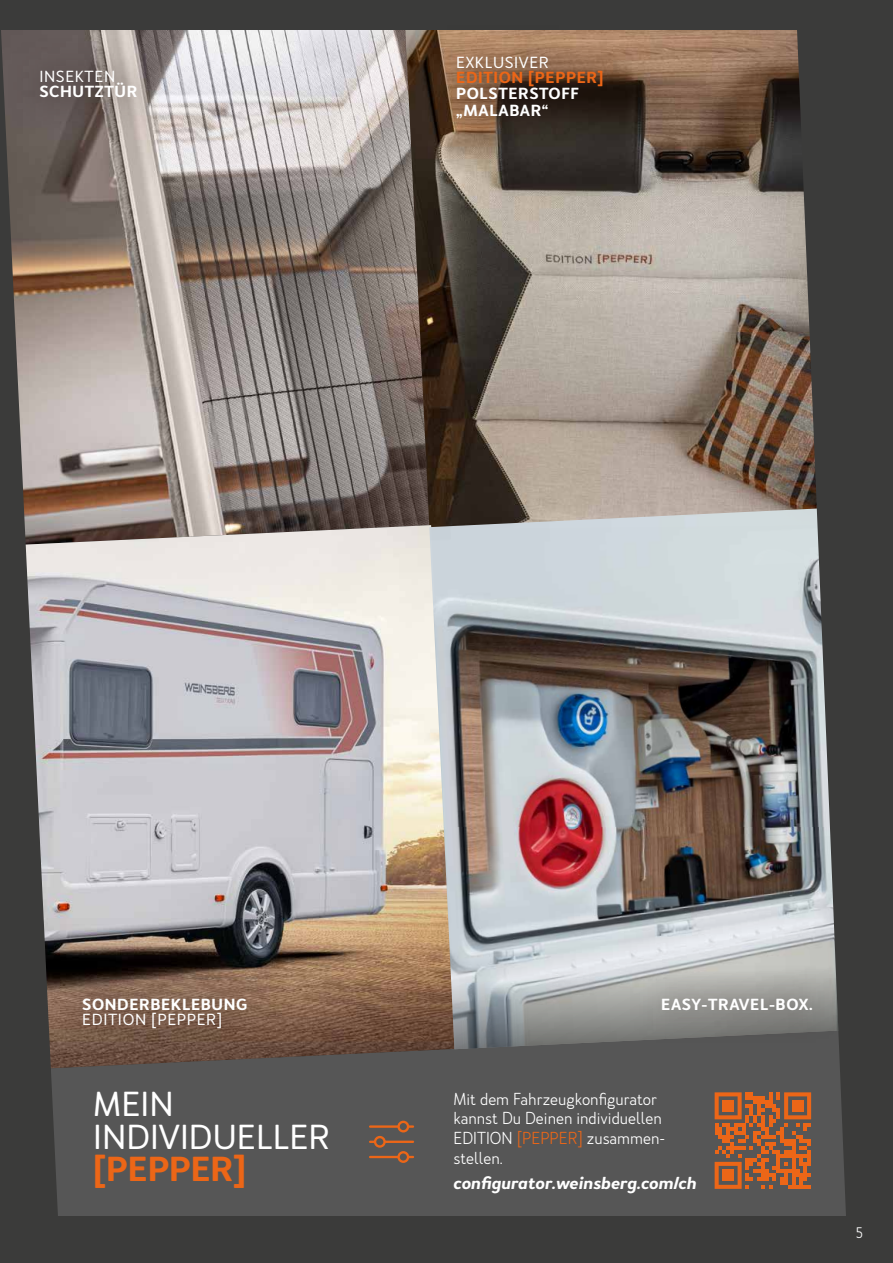
<style>
.page{position:relative;width:893px;height:1263px;background:#fff}
.page>*{position:absolute;margin:0;border:0;box-sizing:border-box;transform-origin:0 0}
.t1{font:32.4px/32.4px "Merlo Neue";color:#fff;scale:1.07 1}
.t2{font:600 32.4px "Merlo Neue";color:#ec6617;scale:1.07 1}
.t3{font:300 16.2px/19.8px "Merlo Neue";color:#fff}
.t4{font:italic 600 16.2px "Merlo Neue";color:#fff;scale:1.07 1}
.t5{font:600 15px/16.5px "Merlo Neue";letter-spacing:.04em;color:#fff;scale:1.07 1}
.t6{font:15px "Merlo Neue";letter-spacing:.04em;color:#fff;scale:1.07 1}
.t7{font:600 15px "Merlo Neue";letter-spacing:.04em;color:#ec6617;scale:1.07 1}
.t8{font:300 14.25px "Merlo Neue";color:#fff}
.s1{color:#ec6617}
</style>
<div class="page">
<img style="left:60px;top:29px;width:345px;height:496px">
<img style="left:405px;top:29px;width:391px;height:496px">
<div style="left:60px;top:1216px;width:736px;height:18px;background:#3b3b3a"></div>
<div style="left:51px;top:1021px;width:832px;height:195px;background:#565656"></div>
<img style="left:60px;top:525px;width:396px;height:543px">
<img style="left:429px;top:506px;width:367px;height:321px">
<img style="left:429px;top:827px;width:367px;height:222px">
<div style="left:0;top:1234px;width:893px;height:29px;background:#3b3b3a"></div>
<div style="left:0;top:0;width:893px;height:29px;background:#3b3b3a"></div>
<svg style="left:0;top:29px;width:60px;height:1205px;fill:#3b3b3a"></svg>
<svg style="left:796px;top:29px;width:97px;height:1205px;fill:#3b3b3a"></svg>
<svg style="left:50px;top:964px;width:228px;height:95px"></svg>
<svg style="left:423px;top:29px;width:213px;height:121px"></svg>
<svg style="left:629px;top:964px;width:212px;height:80px"></svg>
<svg style="left:7px;top:37px;width:162px;height:95px;fill:#655b5a"></svg>
<hr style="left:370px;top:1125px;width:43px;height:3px;background:#ec6617">
<div style="left:399px;top:1122px;width:9px;height:9px;background:#565656;border-radius:50%"></div>
<div style="left:397px;top:1121px;width:12px;height:11px;border:2px solid #ec6617;border-radius:50%"></div>
<hr style="left:370px;top:1156px;width:43px;height:2px;background:#ec6617">
<svg style="left:399px;top:1152px;width:9px;height:10px"></svg>
<div style="left:397px;top:1151px;width:12px;height:12px;border:2px solid #ec6617;border-radius:50%"></div>
<hr style="left:370px;top:1140px;width:43px;height:3px;background:#ec6617">
<svg style="left:375px;top:1137px;width:10px;height:9px"></svg>
<div style="left:374px;top:1136px;width:12px;height:12px;border:2px solid #ec6617;border-radius:50%"></div>
<svg style="left:715px;top:1092px;width:96px;height:97px"></svg>
<div style="left:722px;top:1100px;width:12px;height:12px;background:#ec6617"></div>
<div style="left:792px;top:1100px;width:11px;height:12px;background:#ec6617"></div>
<div style="left:722px;top:1169px;width:12px;height:12px;background:#ec6617"></div>
<p class="t6" style="left:39px;top:68px;width:73px">INSEKTEN</p>
<p class="t5" style="left:39px;top:84px;width:93px">SCHUTZTÜR</p>
<p class="t6" style="left:456px;top:53px;width:88px">EXKLUSIVER</p>
<p class="t7" style="left:456px;top:67px;width:139px">EDITION [PEPPER]</p>
<p class="t5" style="left:456px;top:86px;width:116px">POLSTERSTOFF „MALABAR“</p>
<p class="t5" style="left:82px;top:996px;width:156px">SONDERBEKLEBUNG</p>
<p class="t6" style="left:82px;top:1010px;width:132px">EDITION [PEPPER]</p>
<h1 class="t1" style="left:93px;top:1089px;width:222px">MEIN<br>INDIVIDUELLER</h1>
<h1 class="t2" style="left:93px;top:1148px;width:144px">[PEPPER]</h1>
<p class="t5" style="left:661px;top:996px;width:143px">EASY-TRAVEL-BOX.</p>
<p class="t3" style="left:453px;top:1089px;width:213px">Mit dem Fahrzeugkonfigurator kannst Du Deinen individuellen<br>EDITION <span class="s1">[PEPPER]</span> zusammen&shy;stellen.</p>
<p class="t4" style="left:453px;top:1172px;width:229px">configurator.weinsberg.com/ch</p>
<p class="t8" style="left:856px;top:1224px;width:9px">5</p>
</div>
